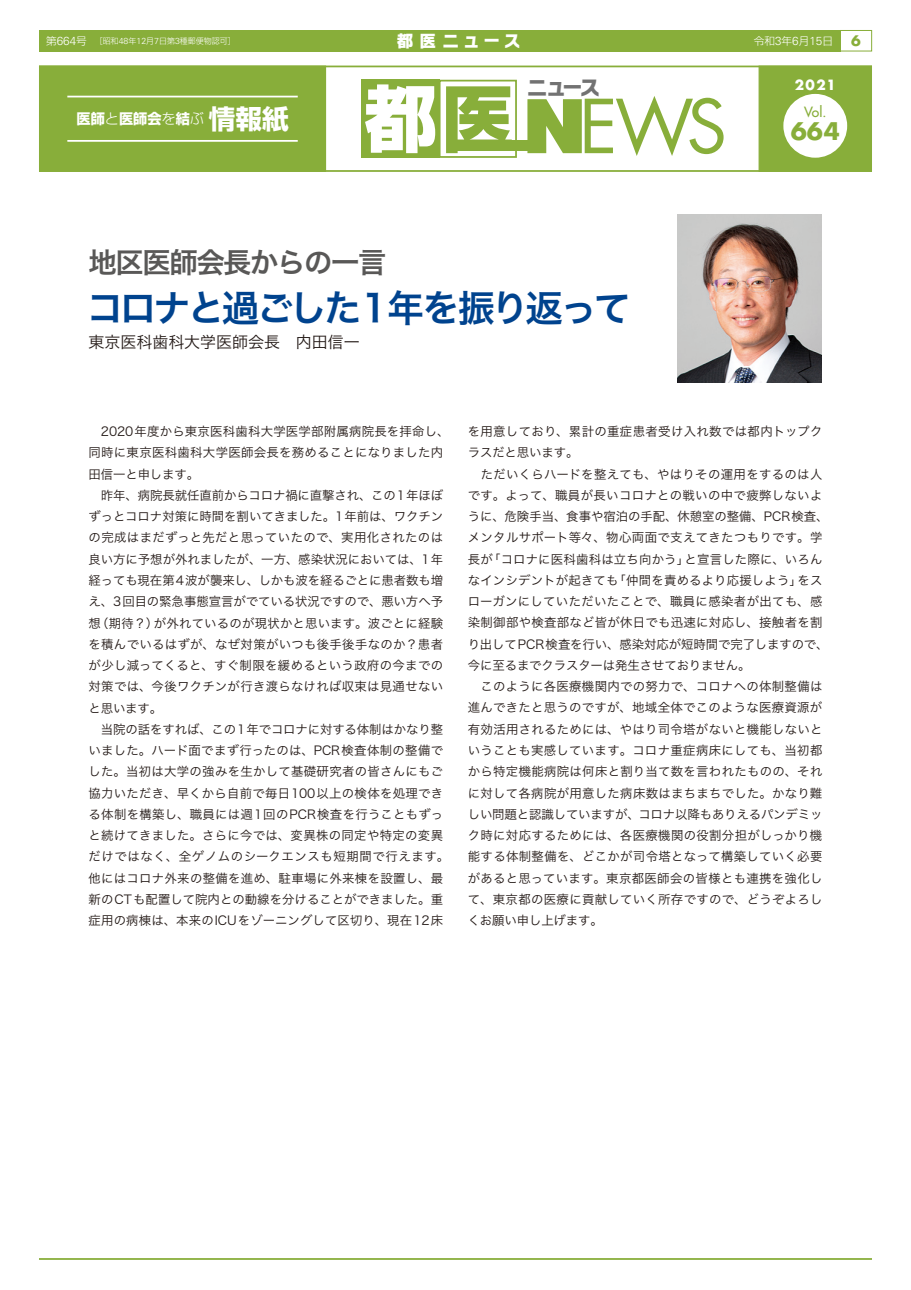
<style>
.page{position:relative;width:911px;height:1290px;background:#fff}
.page>*{position:absolute;margin:0;border:0;box-sizing:border-box;transform-origin:0 0}
.t1{font:72.25px "Futura";color:#88ae3a}
.t2{font:37.25px "Hira Kaku Pro W6";letter-spacing:-.075em;color:#00438e}
.t3{font:28.38px "Hira Kaku Pro W6";letter-spacing:-.05em;color:#595857}
.t4{font:700 23.62px "Futura";color:#88ae3a}
.t5{font:800 19.5px "Typelabo N Std";color:#727272}
.t6{font:16px "Hira Kaku Pro W3";color:#231916}
.t7{font:800 16px "Typelabo N Std";color:#fff}
.t8{font:700 14.12px "Shin Go Pr 5";color:#fff}
.t9{font:700 14.12px "Futura";color:#88ae3a}
.t10{font:13.75px "Futura";color:#88ae3a}
.t11{font:700 13.75px "Futura";color:#fff}
.t12{font:12.38px/21.2px "Hira Kaku Pro W3";letter-spacing:.02em;color:#231916}
.t13{font:300 10.62px "Shin Go Pr 5";color:#fff}
.t14{font:300 8px "Shin Go Pr 5";color:#fff}
.s1{font-size:10.62px}
.s2{font-family:"Univers";font-size:11.75px}
.s3{font-family:"Univers";font-size:8.75px}
.s4{font-family:"Shin Go Pr 5"}
.s5{font-weight:300}
.s6{font-size:26.62px}
.s7{font-family:"Shin Go Pr 5";font-weight:800;color:#fff}
.s8{font-family:"Shin Go Pr 5";font-weight:800}
</style>
<div class="page">
<hr style="left:39px;top:1258px;width:833px;height:2px;background:#88ae3a">
<div style="left:840px;top:30px;width:32px;height:21px;border:1px solid #88ae3a"></div>
<div style="left:39px;top:30px;width:801px;height:21px;background:#88ae3a"></div>
<img style="left:677px;top:215px;width:145px;height:167px">
<div style="left:758px;top:66px;width:114px;height:106px;background:#88ae3a;border:1px solid #88ae3a"></div>
<div style="left:39px;top:66px;width:287px;height:106px;background:#88ae3a"></div>
<hr style="left:67px;top:96px;width:231px;height:1px;background:#fff">
<hr style="left:67px;top:140px;width:231px;height:2px;background:#fff">
<div style="left:361px;top:80px;width:79px;height:78px;background:#88ae3a"></div>
<div style="left:439px;top:80px;width:78px;height:78px;border:2px solid #88ae3a"></div>
<svg style="left:527px;top:99px;width:55px;height:54px;background:#9cbb5b"></svg>
<div style="left:455px;top:140px;width:73px;height:11px;background:#88ae3a"></div>
<div style="left:783px;top:94px;width:64px;height:64px;background:#fff;border-radius:50%"></div>
<div style="left:39px;top:66px;width:833px;height:106px;border:2px solid #88ae3a"></div>
<p class="t14" style="left:46px;top:34px;width:191px"><span class="s1">第</span><span class="s2">664</span><span class="s1">号</span>　［昭和<span class="s3">48</span>年<span class="s3">12</span>月<span class="s3">7</span>日第<span class="s3">3</span>種郵便物認可］</p>
<p class="t7" style="left:397px;top:29px;width:125px"><span class="s4">都医</span>ニュース</p>
<p class="t13" style="left:754px;top:32px;width:81px">令和<span class="s2">3</span>年<span class="s2">6</span>月<span class="s2">15</span>日</p>
<p class="t9" style="left:851px;top:31px;width:11px">6</p>
<p class="t8" style="left:76px;top:108px;width:214px">医師<span class="s5">と</span>医師会<span class="s5">を</span>結<span class="s5">ぶ</span> <span class="s6">情報紙</span></p>
<h3 class="t5" style="left:527px;top:73px;width:74px">ニュース</h3>
<h1 class="t1" style="left:364px;top:77px;width:364px"><span class="s7">都</span><span class="s8">医</span> EWS</h1>
<h3 class="t3" style="left:89px;top:236px;width:299px">地区医師会長からの一言</h3>
<h2 class="t2" style="left:86px;top:274px;width:546px">コロナと過ごした1年を振り返って</h2>
<p class="t6" style="left:89px;top:327px;width:273px">東京医科歯科大学医師会長　内田信一</p>
<p class="t11" style="left:795px;top:75px;width:42px">2021</p>
<p class="t10" style="left:804px;top:103px;width:24px">Vol.</p>
<h3 class="t4" style="left:791px;top:114px;width:50px">664</h3>
<p class="t12" style="left:88px;top:420px;width:362px">　2020年度から東京医科歯科大学医学部附属病院長を拝命し、同時に東京医科歯科大学医師会長を務めることになりました内田信一と申します。<br>　昨年、病院長就任直前からコロナ禍に直撃され、この1年ほぼずっとコロナ対策に時間を割いてきました。1年前は、ワクチンの完成はまだずっと先だと思っていたので、実用化されたのは良い方に予想が外れましたが、一方、感染状況においては、1年経っても現在第4波が襲来し、しかも波を経るごとに患者数も増え、3回目の緊急事態宣言がでている状況ですので、悪い方へ予想（期待？）が外れているのが現状かと思います。波ごとに経験を積んでいるはずが、なぜ対策がいつも後手後手なのか？患者が少し減ってくると、すぐ制限を緩めるという政府の今までの対策では、今後ワクチンが行き渡らなければ収束は見通せないと思います。<br>　当院の話をすれば、この1年でコロナに対する体制はかなり整いました。ハード面でまず行ったのは、PCR検査体制の整備でした。当初は大学の強みを生かして基礎研究者の皆さんにもご協力いただき、早くから自前で毎日100以上の検体を処理できる体制を構築し、職員には週1回のPCR検査を行うこともずっと続けてきました。さらに今では、変異株の同定や特定の変異だけではなく、全ゲノムのシークエンスも短期間で行えます。他にはコロナ外来の整備を進め、駐車場に外来棟を設置し、最新のCTも配置して院内との動線を分けることができました。重症用の病棟は、本来のICUをゾーニングして区切り、現在12床</p>
<p class="t12" style="left:468px;top:420px;width:362px">を用意しており、累計の重症患者受け入れ数では都内トップクラスだと思います。<br>　ただいくらハードを整えても、やはりその運用をするのは人です。よって、職員が長いコロナとの戦いの中で疲弊しないように、危険手当、食事や宿泊の手配、休憩室の整備、PCR検査、メンタルサポート等々、物心両面で支えてきたつもりです。学長が「コロナに医科歯科は立ち向かう」と宣言した際に、いろんなインシデントが起きても「仲間を責めるより応援しよう」をスローガンにしていただいたことで、職員に感染者が出ても、感染制御部や検査部など皆が休日でも迅速に対応し、接触者を割り出してPCR検査を行い、感染対応が短時間で完了しますので、今に至るまでクラスターは発生させておりません。<br>　このように各医療機関内での努力で、コロナへの体制整備は進んできたと思うのですが、地域全体でこのような医療資源が有効活用されるためには、やはり司令塔がないと機能しないということも実感しています。コロナ重症病床にしても、当初都から特定機能病院は何床と割り当て数を言われたものの、それに対して各病院が用意した病床数はまちまちでした。かなり難しい問題と認識していますが、コロナ以降もありえるパンデミック時に対応するためには、各医療機関の役割分担がしっかり機能する体制整備を、どこかが司令塔となって構築していく必要があると思っています。東京都医師会の皆様とも連携を強化して、東京都の医療に貢献していく所存ですので、どうぞよろしくお願い申し上げます。</p>
</div>
